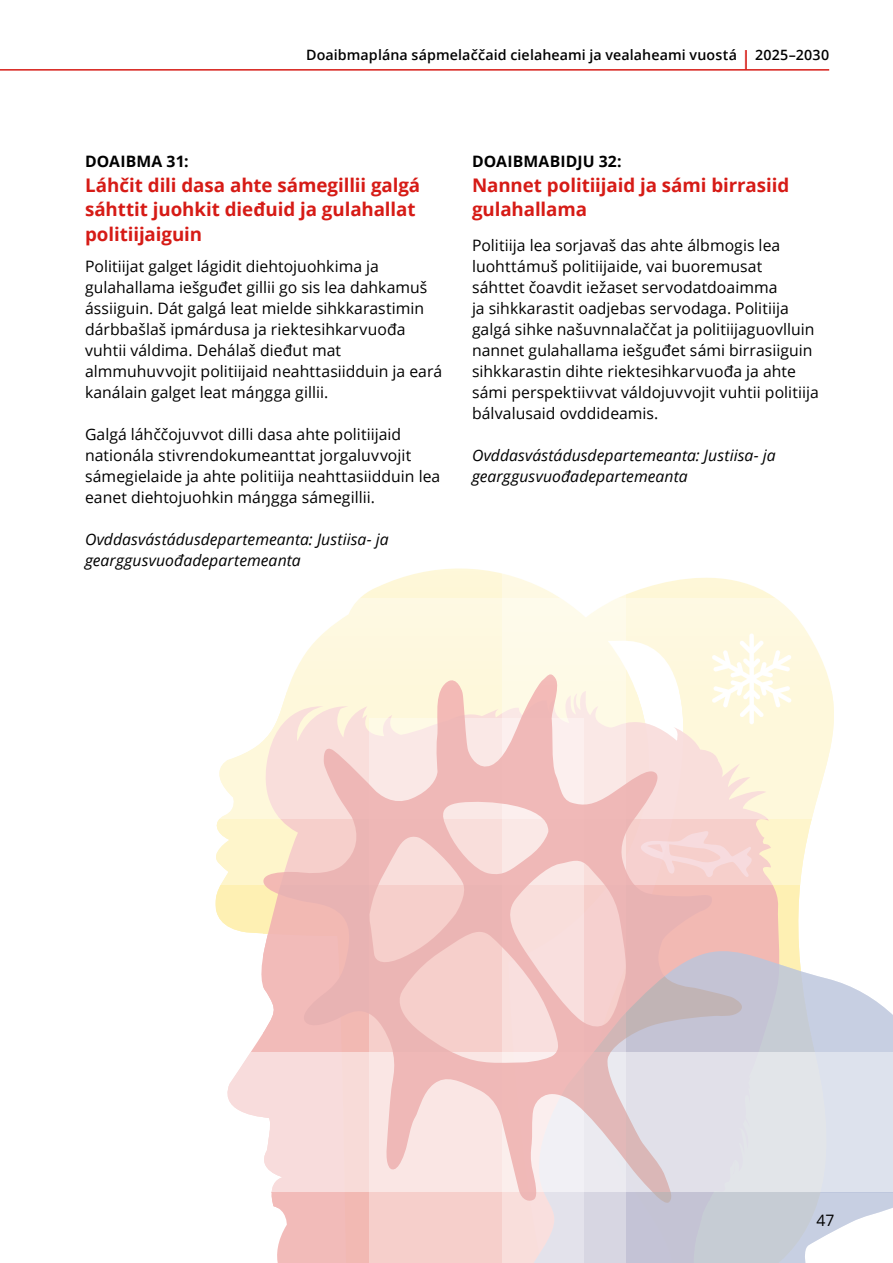
<style>
.page{position:relative;width:893px;height:1263px;background:#fff}
.page>*{position:absolute;margin:0;border:0;box-sizing:border-box;transform-origin:0 0}
.avsnitt-undertittel_TILTAK{font:700 18.75px/24.8px "Open Sans";letter-spacing:-.005em;color:#d61b16}
.Normal--start{font:15.75px/21px "Open Sans";color:#000}
.t1{font:italic 15.75px/21px "Open Sans";letter-spacing:.005em;color:#000}
.avsnitt-tittel_TILTAK{font:700 15.75px "Open Sans";letter-spacing:.01em;color:#000}
.t2{font:600 14.25px "Open Sans";letter-spacing:.005em;color:#000}
.s1{font-size:19.5px;color:#d61b16}
</style>
<div class="page">
<svg style="left:228px;top:885px;width:572px;height:378px"></svg>
<svg style="left:626px;top:951px;width:267px;height:312px"></svg>
<svg style="left:216px;top:818px;width:596px;height:67px;background:#fcf0d0"></svg>
<svg style="left:227px;top:1052px;width:666px;height:140px;background:#e5e6ec"></svg>
<div style="left:503px;top:274px;width:123px;height:989px;background:#fff"></div>
<div style="left:369px;top:719px;width:214px;height:544px;background:linear-gradient(to right,#fac9c2,#ede2e6)"></div>
<svg style="left:219px;top:568px;width:615px;height:250px;fill:#fef9e3"></svg>
<svg style="left:712px;top:633px;width:80px;height:91px"></svg>
<svg style="left:263px;top:674px;width:479px;height:529px;background:#f1d2cf"></svg>
<svg style="left:641px;top:831px;width:111px;height:46px;background:#f6d3d2"></svg>
<hr style="left:0;top:69px;width:829px;height:2px;background:#d61b16">
<p class="t2" style="left:306px;top:46px;width:525px">Doaibmaplána sápmelaččaid cielaheami ja vealaheami vuostá <span class="s1">|</span> 2025–2030</p>
<p class="avsnitt-tittel_TILTAK" style="left:85px;top:150px;width:105px">DOAIBMA 31:</p>
<p class="avsnitt-undertittel_TILTAK" style="left:85px;top:172px;width:337px">Láhčit dili dasa ahte sámegillii galgá sáhttit juohkit dieđuid ja gulahallat politiijaiguin</p>
<p class="Normal--start" style="left:85px;top:255px;width:359px">Politiijat galget lágidit diehtojuohkima ja gulahallama iešguđet gillii go sis lea dahkamuš ássiiguin. Dát galgá leat mielde sihkkarastimin dárbbašlaš ipmárdusa ja riektesihkarvuođa vuhtii váldima. Dehálaš dieđut mat almmuhuvvojit politiijaid neahttasiidduin ja eará kanálain galget leat máŋgga gillii.</p>
<p class="Normal--start" style="left:85px;top:423px;width:357px">Galgá láhččojuvvot dilli dasa ahte politiijaid nationála stivrendokumeanttat jorgaluvvojit sámegielaide ja ahte politiija neahttasiidduin lea eanet diehtojuohkin máŋgga sámegillii.</p>
<p class="t1" style="left:85px;top:528px;width:305px">Ovddasvástádusdepartemeanta: Justiisa- ja gearggusvuođadepartemeanta</p>
<p class="avsnitt-tittel_TILTAK" style="left:472px;top:150px;width:151px">DOAIBMABIDJU 32:</p>
<p class="avsnitt-undertittel_TILTAK" style="left:472px;top:172px;width:319px">Nannet politiijaid ja sámi birrasiid gulahallama</p>
<p class="Normal--start" style="left:472px;top:234px;width:348px">Politiija lea sorjavaš das ahte álbmogis lea luohttámuš politiijaide, vai buoremusat sáhttet čoavdit iežaset servodatdoaimma<br>ja sihkkarastit oadjebas servodaga. Politiija galgá sihke našuvnnalaččat ja politiijaguovlluin nannet gulahallama iešguđet sámi birrasiiguin sihkkarastin dihte riektesihkarvuođa ja ahte sámi perspektiivvat váldojuvvojit vuhtii politiija bálvalusaid ovddideamis.</p>
<p class="t1" style="left:472px;top:444px;width:305px">Ovddasvástádusdepartemeanta: Justiisa- ja gearggusvuođadepartemeanta</p>
<p class="Normal--start" style="left:816px;top:1209px;width:20px">47</p>
</div>
